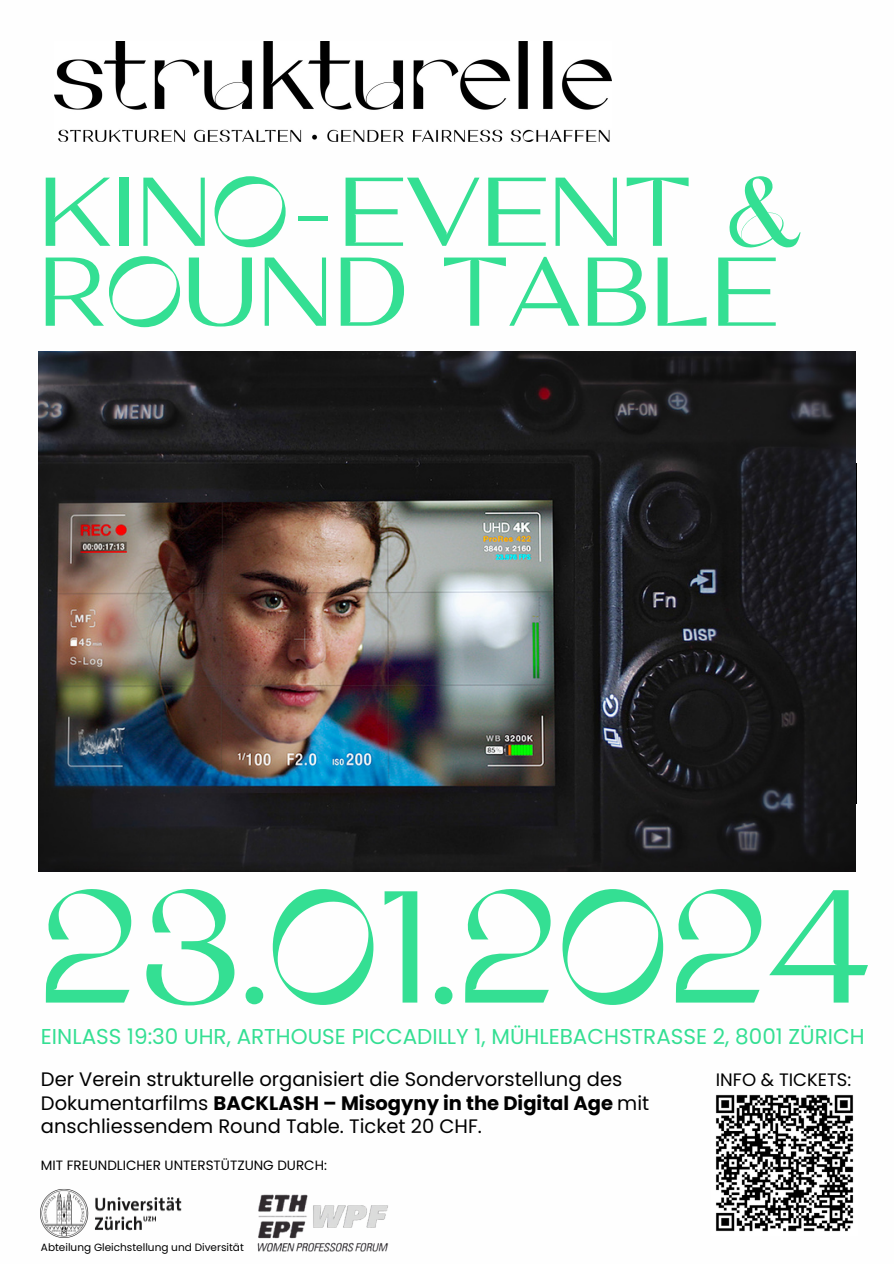
<style>
.page{position:relative;width:894px;height:1264px;background:#fff}
.page>*{position:absolute;margin:0;border:0;box-sizing:border-box;transform-origin:0 0}
.t1{font:158.85px "Gaia Display";color:#34df93}
.t2{font:97.35px/79.8px "Gaia Display";color:#34df93}
.t3{font:21.45px "Poppins";color:#34df93}
.t4{font:19.5px/23.7px "Poppins";color:#010101}
.t5{font:18px "Poppins";color:#010101}
.t6{font:13.5px "Poppins";color:#010101}
.t7{font:10.5px "Poppins";color:#000}
.s1{font-weight:700}
</style>
<div class="page">
<img style="left:716px;top:1094px;width:138px;height:138px">
<img style="left:54px;top:42px;width:557px;height:100px">
<img style="left:38px;top:351px;width:817px;height:520px">
<img style="left:41px;top:1189px;width:141px;height:48px">
<img style="left:257px;top:1194px;width:132px;height:58px">
<p class="t2" style="left:38px;top:172px;width:764px">KINO-EVENT &amp;<br>ROUND TABLE</p>
<p class="t1" style="left:38px;top:851px;width:836px">23.01.2024</p>
<p class="t3" style="left:41px;top:1021px;width:824px">EINLASS 19:30 UHR, ARTHOUSE PICCADILLY 1, MÜHLEBACHSTRASSE 2, 8001 ZÜRICH</p>
<p class="t4" style="left:41px;top:1067px;width:609px">Der Verein strukturelle organisiert die Sondervorstellung des<br>Dokumentarfilms <span class="s1">BACKLASH – Misogyny in the Digital Age</span> mit anschliessendem Round Table. Ticket 20 CHF.</p>
<p class="t5" style="left:715px;top:1067px;width:137px">INFO &amp; TICKETS:</p>
<p class="t6" style="left:41px;top:1155px;width:287px">MIT FREUNDLICHER UNTERSTÜTZUNG DURCH:</p>
<p class="t7" style="left:41px;top:1239px;width:204px">Abteilung Gleichstellung und Diversität</p>
</div>
